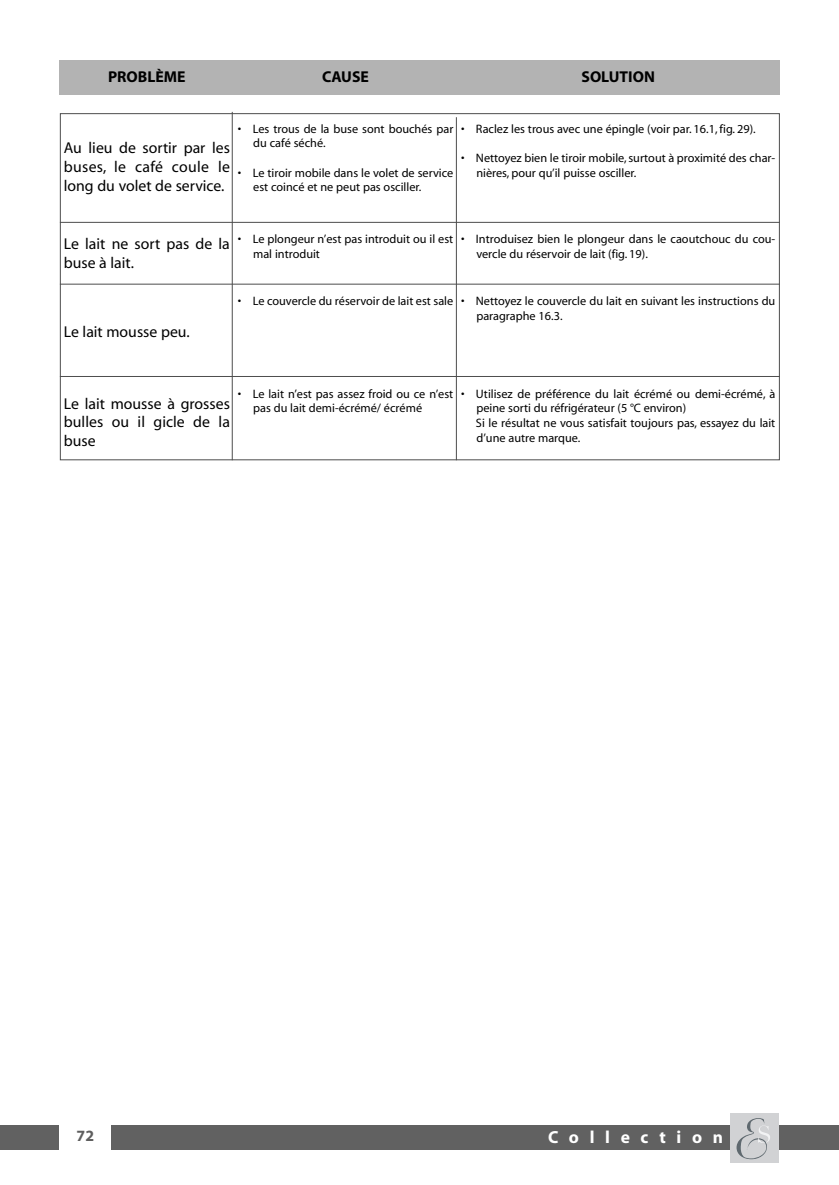
<style>
.page{position:relative;width:839px;height:1185px;background:#fff}
.page>*{position:absolute;margin:0;border:0;box-sizing:border-box;transform-origin:0 0}
.t1{font:700 17.5px "Myriad";letter-spacing:.61em;color:#fff}
.t2{font:15.75px/18.9px "Myriad";color:#000;text-align:justify}
.t3{font:700 15.75px "Myriad";color:#000}
.t4{font:700 15.75px "Myriad";color:#5e5e5e}
.t5{font:12.25px/14.7px "Myriad";color:#000}
</style>
<div class="page">
<div style="left:0;top:1125px;width:838px;height:25px;background:#616161"></div>
<div style="left:730px;top:1113px;width:48px;height:50px;background:#d1d2d4"></div>
<svg style="left:736px;top:1118px;width:33px;height:41px"></svg>
<div style="left:60px;top:1112px;width:51px;height:50px;background:#fff"></div>
<div style="left:60px;top:61px;width:174px;height:34px;background:#b3b3b3"></div>
<div style="left:234px;top:61px;width:223px;height:34px;background:#b3b3b3"></div>
<div style="left:457px;top:61px;width:322px;height:34px;background:#b3b3b3"></div>
<hr style="left:232px;top:112px;width:1px;height:348px;background:#4d4d4d">
<hr style="left:456px;top:117px;width:1px;height:343px;background:#4d4d4d">
<hr style="left:60px;top:222px;width:719px;height:1px;background:#4d4d4d">
<hr style="left:60px;top:284px;width:719px;height:1px;background:#4d4d4d">
<hr style="left:60px;top:376px;width:719px;height:1px;background:#4d4d4d">
<p class="t3" style="left:108px;top:71px;width:79px">PROBLÈME</p>
<p class="t3" style="left:322px;top:71px;width:48px">CAUSE</p>
<p class="t3" style="left:581px;top:71px;width:75px">SOLUTION</p>
<p class="t2" style="left:64px;top:140px;width:167px">Au lieu de sortir par les buses, le café coule le long du volet de service.</p>
<p class="t5" style="left:253px;top:122px;width:201px;text-indent:-15px">• Les trous de la buse sont bouchés par du café séché.</p>
<p class="t5" style="left:253px;top:166px;width:201px;text-indent:-15px">• Le tiroir mobile dans le volet de service est coincé et ne peut pas osciller.</p>
<p class="t5" style="left:461px;top:122px;width:296px">• Raclez les trous avec une épingle (voir par. 16.1, fig. 29).</p>
<p class="t5" style="left:476px;top:152px;width:300px;text-indent:-15px">• Nettoyez bien le tiroir mobile, surtout à proximité des char&shy;nières, pour qu’il puisse osciller.</p>
<p class="t2" style="left:64px;top:236px;width:167px">Le lait ne sort pas de la buse à lait.</p>
<p class="t5" style="left:253px;top:233px;width:201px;text-indent:-15px">• Le plongeur n’est pas introduit ou il est mal introduit</p>
<p class="t5" style="left:476px;top:233px;width:300px;text-indent:-15px">• Introduisez bien le plongeur dans le caoutchouc du cou&shy;vercle du réservoir de lait (fig. 19).</p>
<p class="t2" style="left:64px;top:323px;width:127px">Le lait mousse peu.</p>
<p class="t5" style="left:476px;top:295px;width:300px;text-indent:-238px">• Le couvercle du réservoir de lait est sale • Nettoyez le couvercle du lait en suivant les instructions du paragraphe 16.3.</p>
<p class="t2" style="left:64px;top:395px;width:167px">Le lait mousse à grosses bulles ou il gicle de la buse</p>
<p class="t5" style="left:253px;top:387px;width:201px;text-indent:-15px">• Le lait n’est pas assez froid ou ce n’est pas du lait demi-écrémé/ écrémé</p>
<p class="t5" style="left:476px;top:387px;width:301px;text-indent:-15px">• Utilisez de préférence du lait écrémé ou demi-écrémé, à peine sorti du réfrigérateur (5 °C environ)<br>Si le résultat ne vous satisfait toujours pas, essayez du lait d’une autre marque.</p>
<p class="t4" style="left:77px;top:1130px;width:19px">72</p>
<h1 class="t1" style="left:548px;top:1131px;width:176px">Collection</h1>
</div>
